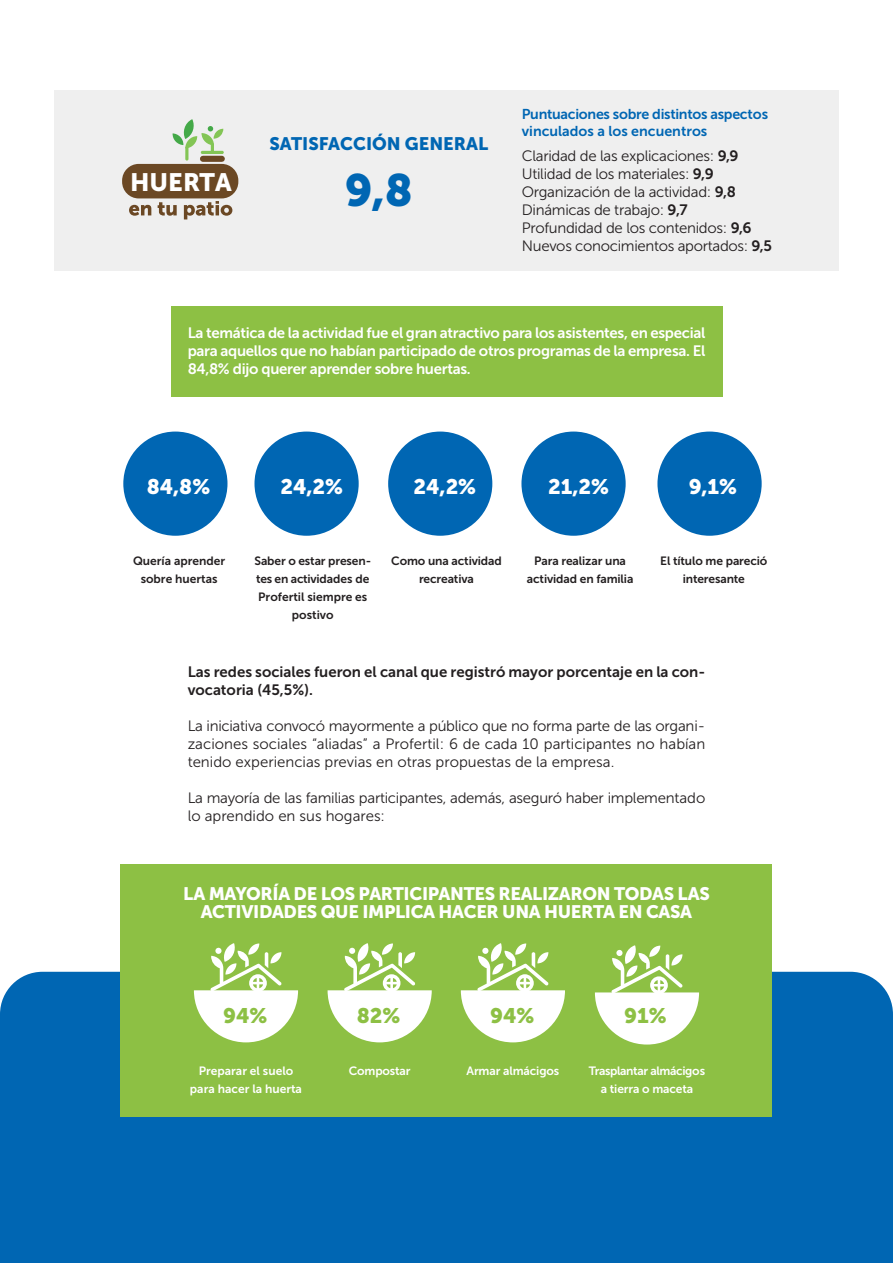
<style>
.page{position:relative;width:893px;height:1263px;background:#fff}
.page>*{position:absolute;margin:0;border:0;box-sizing:border-box;transform-origin:0 0}
.t1{font:45px "Museo Sans 900";color:#0066b3}
.t2{font:25.05px "Museo Sans 900";color:#fff}
.t3{font:21px "Museo Sans 900";color:#fff}
.t4{font:21px "Museo Sans 900";color:#8dc044}
.t5{font:18px/18px "Museo Sans 900";letter-spacing:-.02em;color:#fff;text-align:center}
.t6{font:18px "Museo Sans 900";color:#0066b3}
.t7{font:15px/18px "Museo Sans 300";letter-spacing:-.02em;color:#231f20;text-align:justify}
.t8{font:15px/18px "Museo Sans 700";letter-spacing:-.02em;color:#fff;text-align:justify}
.t9{font:15px/18px "Museo Sans 700";color:#231f20}
.t10{font:14.25px/17.1px "Museo Sans 700";letter-spacing:-.02em;color:#0066b3}
.t11{font:12px/18px "Museo Sans 700";letter-spacing:-.01em;color:#231f20;text-align:center}
.t12{font:12px/18px "Museo Sans 700";letter-spacing:-.01em;color:#fff;text-align:center}
.t13{font:12px/18px "Museo Sans 700";letter-spacing:-.03em;color:#fff;text-align:center}
.s1{font-family:"Museo Sans 700"}
</style>
<div class="page">
<div style="left:0;top:972px;width:893px;height:291px;background:#0066b3"></div>
<div style="left:171px;top:306px;width:551px;height:90px;background:#8dc044"></div>
<div style="left:54px;top:90px;width:785px;height:180px;background:#efefef"></div>
<div style="left:203px;top:156px;width:19px;height:6px;background:#6b4824"></div>
<hr style="left:185px;top:146px;width:3px;height:15px;background:#83c555;border-radius:2px">
<div style="left:122px;top:164px;width:116px;height:34px;background:#6b4824;border-radius:17px"></div>
<svg style="left:129px;top:205px;width:22px;height:11px"></svg>
<svg style="left:158px;top:202px;width:19px;height:14px"></svg>
<svg style="left:184px;top:201px;width:48px;height:18px"></svg>
<hr style="left:201px;top:151px;width:23px;height:3px;background:#83c555;border-radius:2px">
<svg style="left:172px;top:119px;width:51px;height:34px"></svg>
<div style="left:123px;top:432px;width:104px;height:104px;background:#0066b3;border-radius:50%"></div>
<div style="left:254px;top:432px;width:105px;height:104px;background:#0066b3;border-radius:50%"></div>
<div style="left:388px;top:432px;width:104px;height:104px;background:#0066b3;border-radius:50%"></div>
<div style="left:521px;top:432px;width:105px;height:104px;background:#0066b3;border-radius:50%"></div>
<div style="left:657px;top:432px;width:105px;height:104px;background:#0066b3;border-radius:50%"></div>
<div style="left:121px;top:864px;width:651px;height:252px;background:#8dc044"></div>
<svg style="left:595px;top:945px;width:104px;height:99px"></svg>
<div style="left:616px;top:950px;width:7px;height:6px;background:#fff;border-radius:50%"></div>
<svg style="left:461px;top:943px;width:104px;height:99px"></svg>
<div style="left:482px;top:947px;width:7px;height:7px;background:#fff;border-radius:50%"></div>
<svg style="left:328px;top:943px;width:104px;height:99px"></svg>
<div style="left:349px;top:947px;width:6px;height:7px;background:#fff;border-radius:50%"></div>
<svg style="left:194px;top:943px;width:104px;height:99px"></svg>
<svg style="left:215px;top:947px;width:7px;height:7px"></svg>
<h2 class="t2" style="left:130px;top:168px;width:103px">HUERTA</h2>
<p class="t6" style="left:269px;top:133px;width:220px">SATISFACCIÓN GENERAL</p>
<p class="t1" style="left:345px;top:164px;width:70px">9,8</p>
<p class="t10" style="left:522px;top:105px;width:248px">Puntuaciones sobre distintos aspectos vinculados a los encuentros</p>
<p class="t7" style="left:522px;top:147px;width:218px">Claridad de las explicaciones: <span class="s1">9,9</span></p>
<p class="t7" style="left:522px;top:165px;width:193px">Utilidad de los materiales: <span class="s1">9,9</span></p>
<p class="t7" style="left:522px;top:183px;width:216px">Organización de la actividad: <span class="s1">9,8</span></p>
<p class="t7" style="left:522px;top:201px;width:167px">Dinámicas de trabajo: <span class="s1">9,7</span></p>
<p class="t7" style="left:522px;top:219px;width:231px">Profundidad de los contenidos: <span class="s1">9,6</span></p>
<p class="t7" style="left:522px;top:237px;width:252px">Nuevos conocimientos aportados: <span class="s1">9,5</span></p>
<p class="t8" style="left:188px;top:324px;width:519px">La temática de la actividad fue el gran atractivo para los asistentes, en especial para aquellos que no habían participado de otros programas de la empresa. El 84,8% dijo querer aprender sobre huertas.</p>
<p class="t3" style="left:147px;top:474px;width:65px">84,8%</p>
<p class="t3" style="left:280px;top:474px;width:64px">24,2%</p>
<p class="t3" style="left:414px;top:474px;width:64px">24,2%</p>
<p class="t3" style="left:548px;top:474px;width:62px">21,2%</p>
<p class="t3" style="left:689px;top:474px;width:50px">9,1%</p>
<p class="t11" style="left:133px;top:552px;width:94px">Quería aprender sobre huertas</p>
<p class="t11" style="left:254px;top:552px;width:118px">Saber o estar presen&shy;tes en actividades de<br>Profertil siempre es postivo</p>
<p class="t11" style="left:391px;top:552px;width:112px">Como una actividad</p>
<p class="t11" style="left:419px;top:570px;width:56px">recreativa</p>
<p class="t11" style="left:527px;top:552px;width:108px">Para realizar una actividad en familia</p>
<p class="t11" style="left:660px;top:552px;width:109px">El título me pareció interesante</p>
<p class="t9" style="left:188px;top:663px;width:519px">Las redes sociales fueron el canal que registró mayor porcentaje en la con&shy;vocatoria (45,5%).</p>
<p class="t7" style="left:188px;top:717px;width:519px">La iniciativa convocó mayormente a público que no forma parte de las organi&shy;zaciones sociales “aliadas” a Profertil: 6 de cada 10 participantes no habían tenido experiencias previas en otras propuestas de la empresa.</p>
<p class="t7" style="left:188px;top:789px;width:519px">La mayoría de las familias participantes, además, aseguró haber implementado lo aprendido en sus hogares:</p>
<p class="t5" style="left:183px;top:884px;width:528px">LA MAYORÍA DE LOS PARTICIPANTES REALIZARON TODAS LAS<br>ACTIVIDADES QUE IMPLICA HACER UNA HUERTA EN CASA</p>
<p class="t4" style="left:223px;top:1004px;width:46px">94%</p>
<p class="t12" style="left:190px;top:1062px;width:114px">Preparar el suelo para hacer la huerta</p>
<p class="t4" style="left:357px;top:1004px;width:45px">82%</p>
<p class="t12" style="left:349px;top:1062px;width:63px">Compostar</p>
<p class="t4" style="left:490px;top:1004px;width:46px">94%</p>
<p class="t12" style="left:466px;top:1062px;width:94px">Armar almácigos</p>
<p class="t4" style="left:624px;top:1004px;width:44px">91%</p>
<p class="t13" style="left:589px;top:1062px;width:118px">Trasplantar almácigos a tierra o maceta</p>
</div>
